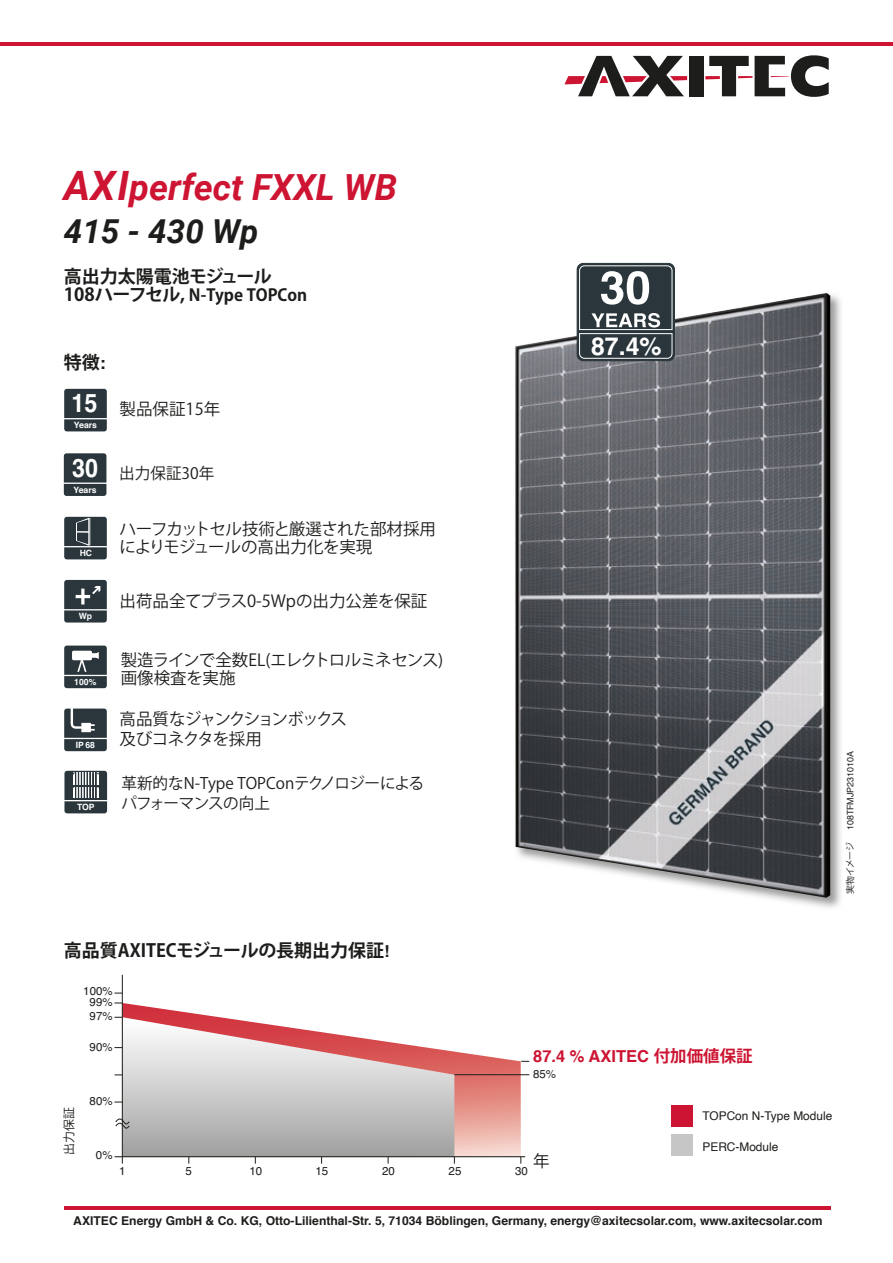
<style>
.page{position:relative;width:893px;height:1263px;background:#fff}
.page>*{position:absolute;margin:0;border:0;box-sizing:border-box;transform-origin:0 0}
.t1{font:italic 700 36px "Roboto";color:#cd1432}
.t2{font:italic 700 33px "Roboto";color:#1d1d1b}
.t3{font:700 25.65px "Helvetica";color:#fff;scale:.91 1}
.t4{font:700 24.9px "Helvetica";color:#fff}
.t5{font:700 18px "Koz Go Pr 6 N";color:#1d1d1b}
.t6{font:16.5px/18px "Koz Go Pro";letter-spacing:-.02em;color:#1d1d1b}
.t7{font:16.5px/18px "Koz Go Pr 6 N";letter-spacing:-.02em;color:#1d1d1b}
.t8{font:16.5px "Koz Go Pro";color:#1d1d1b}
.t9{font:16.5px/20.2px "Koz Go Pro";letter-spacing:-.07em;color:#1d1d1b}
.t10{font:700 16.5px "Koz Go Pro";color:#1d1d1b}
.t11{font:700 16.5px "Helvetica";color:#cd1432}
.t12{font:15.75px "Koz Go Pro";color:#1d1d1b}
.t13{font:15.75px "Koz Go Pro";letter-spacing:-.05em;color:#1d1d1b}
.t14{font:700 12.15px "Helvetica";color:#1d1d1b}
.t15{font:12px "Helvetica";color:#1d1d1b}
.t16{font:12px "Koz Go Pro";color:#1d1d1b}
.t17{font:11.55px/10.9px "Helvetica";color:#1d1d1b;text-align:center}
.t18{font:9px "Helvetica";color:#1d1d1b}
.t19{font:9px "Koz Go Pr 6 N";letter-spacing:-.05em;color:#1d1d1b}
.t20{font:700 8.7px "Helvetica";color:#fff}
.s1{font-size:40.5px}
.s2{font-family:"Koz Go Pr 6 N";font-size:18px}
.s3{font-size:18px}
.s4{font-family:"Helvetica"}
.s5{font-family:"Helvetica";font-size:16.5px}
.s6{font-family:"Koz Go Pro"}
</style>
<div class="page">
<hr style="left:64px;top:1207px;width:767px;height:3px;background:#cd1432">
<hr style="left:0;top:43px;width:893px;height:3px;background:#cd1432">
<div style="left:689px;top:56px;width:14px;height:40px;background:#1d1d1b"></div>
<svg style="left:564px;top:56px;width:123px;height:40px"></svg>
<svg style="left:705px;top:55px;width:124px;height:42px"></svg>
<svg style="left:64px;top:389px;width:43px;height:42px;background:#323e43"></svg>
<svg style="left:64px;top:580px;width:43px;height:42px;background:#414b50"></svg>
<svg style="left:64px;top:646px;width:43px;height:42px;background:#515b5f"></svg>
<svg style="left:64px;top:517px;width:43px;height:42px;background:#3e494e"></svg>
<svg style="left:64px;top:708px;width:43px;height:43px;background:#485357"></svg>
<img style="left:576px;top:291px;width:265px;height:617px">
<img style="left:515px;top:293px;width:315px;height:605px">
<svg style="left:64px;top:771px;width:43px;height:42px;background:#596266"></svg>
<div style="left:577px;top:263px;width:98px;height:98px;border:1px solid #2a363b;border-radius:6px"></div>
<svg style="left:579px;top:265px;width:94px;height:94px;background:#576165"></svg>
<svg style="left:64px;top:453px;width:42px;height:43px;background:#323e43"></svg>
<svg style="left:123px;top:1003px;width:398px;height:153px"></svg>
<hr style="left:454px;top:1074px;width:75px;height:1px;background:#1d1d1b">
<svg style="left:123px;top:1017px;width:331px;height:139px;background:#cebdbd"></svg>
<hr style="left:122px;top:975px;width:1px;height:188px;background:#1d1d1b">
<hr style="left:115px;top:1156px;width:410px;height:1px;background:#1d1d1b">
<svg style="left:115px;top:1118px;width:16px;height:11px"></svg>
<div style="left:671px;top:1105px;width:21px;height:21px;background:#cd1432"></div>
<div style="left:671px;top:1135px;width:21px;height:21px;background:#c6c6c6"></div>
<h1 class="t1" style="left:64px;top:162px;width:335px"><span class="s1">AXI</span>perfect FXXL WB</h1>
<h2 class="t2" style="left:64px;top:208px;width:196px">415 - 430 Wp</h2>
<h3 class="t5" style="left:64px;top:267px;width:210px">高出力太陽電池モジュール</h3>
<h3 class="t10" style="left:64px;top:285px;width:245px"><span class="s2">108ハーフセル</span><span class="s3">,</span> N-Type TOPCon</h3>
<h3 class="t5" style="left:64px;top:352px;width:43px">特徴<span class="s4">:</span></h3>
<h3 class="t3" style="left:72px;top:383px;width:30px">15</h3>
<p class="t20" style="left:74px;top:418px;width:25px">Years</p>
<h3 class="t3" style="left:72px;top:447px;width:30px">30</h3>
<p class="t20" style="left:74px;top:483px;width:25px">Years</p>
<p class="t20" style="left:80px;top:546px;width:14px">HC</p>
<p class="t20" style="left:79px;top:609px;width:15px">Wp</p>
<p class="t20" style="left:74px;top:675px;width:24px">100%</p>
<p class="t20" style="left:76px;top:738px;width:21px">IP 68</p>
<h3 class="t8" style="left:120px;top:398px;width:102px">製品保証15年</h3>
<p class="t12" style="left:119px;top:463px;width:97px">出力保証30年</p>
<h3 class="t6" style="left:120px;top:520px;width:318px">ハーフカットセル技術と厳選された部材採用によりモジュールの高出力化を実現</h3>
<h3 class="t8" style="left:120px;top:590px;width:309px">出荷品全てプラス0-5Wpの出力公差を保証</h3>
<h3 class="t7" style="left:121px;top:651px;width:324px">製造ラインで全数EL(エレクトロルミネセンス)画像検査を実施</h3>
<h3 class="t9" style="left:120px;top:709px;width:229px">高品質なジャンクションボックス及びコネクタを採用</h3>
<p class="t12" style="left:121px;top:773px;width:304px">革新的なN-Type TOPConテクノロジーによる</p>
<p class="t20" style="left:77px;top:800px;width:19px">TOP</p>
<p class="t13" style="left:121px;top:793px;width:150px">パフォーマンスの向上</p>
<h3 class="t4" style="left:591px;top:326px;width:72px">87.4%</h3>
<p class="t18" style="left:843px;top:830px;width:81px;rotate:-90deg">108TFMJP231010A</p>
<p class="t19" style="left:845px;top:894px;width:54px;rotate:-90deg">実物イメージ</p>
<h3 class="t5" style="left:64px;top:940px;width:327px">高品質AXITECモジュールの長期出力保証<span class="s5">!</span></h3>
<p class="t17" style="left:83px;top:986px;width:31px">100%<br>99%</p>
<p class="t17" style="left:90px;top:1041px;width:25px">90%</p>
<p class="t17" style="left:90px;top:1011px;width:25px">97%</p>
<p class="t16" style="left:61px;top:1155px;width:49px;rotate:-90deg">出力保証</p>
<p class="t17" style="left:90px;top:1096px;width:25px">80%</p>
<p class="t17" style="left:96px;top:1150px;width:18px">0%</p>
<p class="t17" style="left:119px;top:1166px;width:8px">1</p>
<p class="t17" style="left:186px;top:1166px;width:8px">5</p>
<p class="t17" style="left:249px;top:1166px;width:14px">10</p>
<p class="t17" style="left:315px;top:1166px;width:14px">15</p>
<p class="t17" style="left:382px;top:1166px;width:14px">20</p>
<p class="t17" style="left:449px;top:1166px;width:14px">25</p>
<h3 class="t11" style="left:533px;top:1043px;width:221px">87.4 % AXITEC <span class="s6">付加価値保証</span></h3>
<p class="t17" style="left:533px;top:1068px;width:25px">85%</p>
<h3 class="t6" style="left:533px;top:1152px;width:18px">年</h3>
<p class="t17" style="left:515px;top:1166px;width:14px">30</p>
<p class="t15" style="left:702px;top:1106px;width:131px">TOPCon N-Type Module</p>
<p class="t15" style="left:702px;top:1137px;width:77px">PERC-Module</p>
<p class="t14" style="left:73px;top:1211px;width:751px">AXITEC Energy GmbH &amp; Co. KG, Otto-Lilienthal-Str. 5, 71034 Böblingen, Germany, energy@axitecsolar.com, www.axitecsolar.com</p>
</div>
